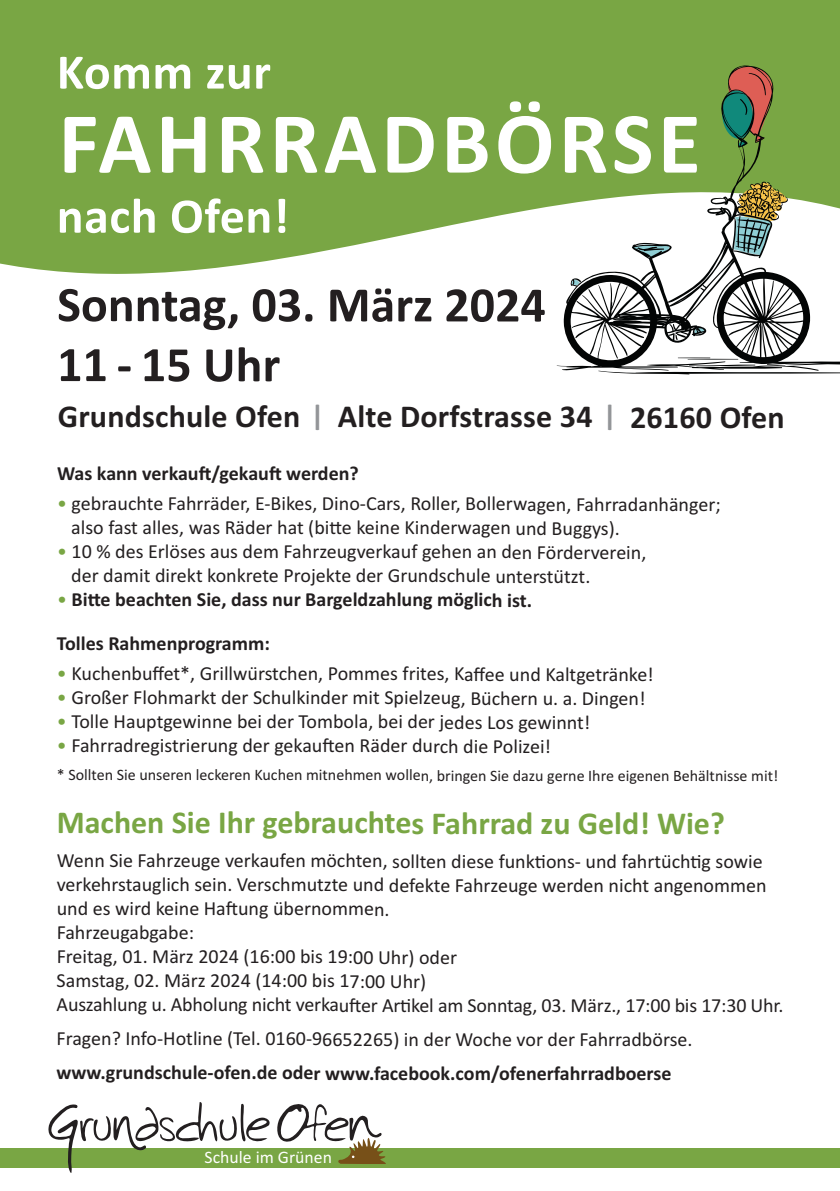
<style>
.page{position:relative;width:840px;height:1191px;background:#fff}
.page>*{position:absolute;margin:0;border:0;box-sizing:border-box;transform-origin:0 0}
.t1{font:700 88px "Calibri";letter-spacing:.05em;color:#fff}
.t2{font:700 50px "Calibri";color:#231f20}
.t3{font:700 50px "Calibri";letter-spacing:.01em;color:#fff}
.t4{font:700 32px "Calibri";letter-spacing:.005em;color:#231f20}
.t5{font:700 32px "Calibri";color:#79a644}
.t6{font:20px "Calibri";color:#231f20}
.t7{font:700 20px "Calibri";color:#231f20}
.t8{font:17.6px "Calibri";color:#fff}
.t9{font:16px "Calibri";color:#231f20}
.s1{font-weight:400;font-size:40px;color:#939598}
.s2{color:#79a644}
.s3{font-weight:400;color:#79a644}
</style>
<div class="page">
<div style="left:0;top:0;width:839px;height:126px;background:#79a644"></div>
<svg style="left:0;top:126px;width:556px;height:148px"></svg>
<div style="left:0;top:1147px;width:839px;height:20px;background:#79a644"></div>
<svg style="left:48px;top:1102px;width:338px;height:71px"></svg>
<svg style="left:556px;top:65px;width:283px;height:310px"></svg>
<p class="t3" style="left:57px;top:55px;width:215px">Komm zur</p>
<p class="t1" style="left:58px;top:113px;width:643px">FAHRRADBÖRSE</p>
<p class="t3" style="left:57px;top:199px;width:234px">nach Ofen!</p>
<p class="t2" style="left:57px;top:287px;width:490px">Sonntag, 03. März 2024</p>
<p class="t2" style="left:57px;top:347px;width:224px">11 ‐ 15 Uhr</p>
<p class="t4" style="left:58px;top:405px;width:728px">Grundschule Ofen <span class="s1">I</span> Alte Dorfstrasse 34 <span class="s1">I</span> 26160 Ofen</p>
<p class="t7" style="left:57px;top:466px;width:303px">Was kann verkauft/gekauft werden?</p>
<p class="t6" style="left:57px;top:497px;width:664px"><span class="s2">•</span> gebrauchte Fahrräder, E‐Bikes, Dino‐Cars, Roller, Bollerwagen, Fahrradanhänger;</p>
<p class="t6" style="left:71px;top:521px;width:550px">also fast alles, was Räder hat (bitte keine Kinderwagen und Buggys).</p>
<p class="t6" style="left:57px;top:545px;width:590px"><span class="s2">•</span> 10 % des Erlöses aus dem Fahrzeugverkauf gehen an den Förderverein,</p>
<p class="t6" style="left:71px;top:569px;width:520px">der damit direkt konkrete Projekte der Grundschule unterstützt.</p>
<p class="t7" style="left:57px;top:593px;width:476px"><span class="s3">•</span> Bitte beachten Sie, dass nur Bargeldzahlung möglich ist.</p>
<p class="t7" style="left:57px;top:636px;width:214px">Tolles Rahmenprogramm:</p>
<p class="t6" style="left:57px;top:667px;width:598px"><span class="s2">•</span> Kuchenbuffet*, Grillwürstchen, Pommes frites, Kaffee und Kaltgetränke!</p>
<p class="t6" style="left:57px;top:691px;width:590px"><span class="s2">•</span> Großer Flohmarkt der Schulkinder mit Spielzeug, Büchern u. a. Dingen!</p>
<p class="t6" style="left:57px;top:715px;width:535px"><span class="s2">•</span> Tolle Hauptgewinne bei der Tombola, bei der jedes Los gewinnt!</p>
<p class="t6" style="left:57px;top:739px;width:495px"><span class="s2">•</span> Fahrradregistrierung der gekauften Räder durch die Polizei!</p>
<p class="t9" style="left:57px;top:769px;width:722px">* Sollten Sie unseren leckeren Kuchen mitnehmen wollen, bringen Sie dazu gerne Ihre eigenen Behältnisse mit!</p>
<p class="t5" style="left:57px;top:811px;width:669px">Machen Sie Ihr gebrauchtes Fahrrad zu Geld! Wie?</p>
<p class="t6" style="left:57px;top:854px;width:707px">Wenn Sie Fahrzeuge verkaufen möchten, sollten diese funktions‐ und fahrtüchtig sowie</p>
<p class="t6" style="left:57px;top:878px;width:711px">verkehrstauglich sein. Verschmutzte und defekte Fahrzeuge werden nicht angenommen</p>
<p class="t6" style="left:57px;top:901px;width:334px">und es wird keine Haftung übernommen.</p>
<p class="t6" style="left:57px;top:925px;width:139px">Fahrzeugabgabe:</p>
<p class="t6" style="left:57px;top:949px;width:401px">Freitag, 01. März 2024 (16:00 bis 19:00 Uhr) oder</p>
<p class="t6" style="left:57px;top:973px;width:371px">Samstag, 02. März 2024 (14:00 bis 17:00 Uhr)</p>
<p class="t6" style="left:57px;top:998px;width:728px">Auszahlung u. Abholung nicht verkaufter Artikel am Sonntag, 03. März., 17:00 bis 17:30 Uhr.</p>
<p class="t6" style="left:57px;top:1032px;width:637px">Fragen? Info‐Hotline (Tel. 0160‐96652265) in der Woche vor der Fahrradbörse.</p>
<p class="t7" style="left:56px;top:1066px;width:616px">www.grundschule‐ofen.de oder www.facebook.com/ofenerfahrradboerse</p>
<p class="t8" style="left:204px;top:1146px;width:129px">Schule im Grünen</p>
</div>
